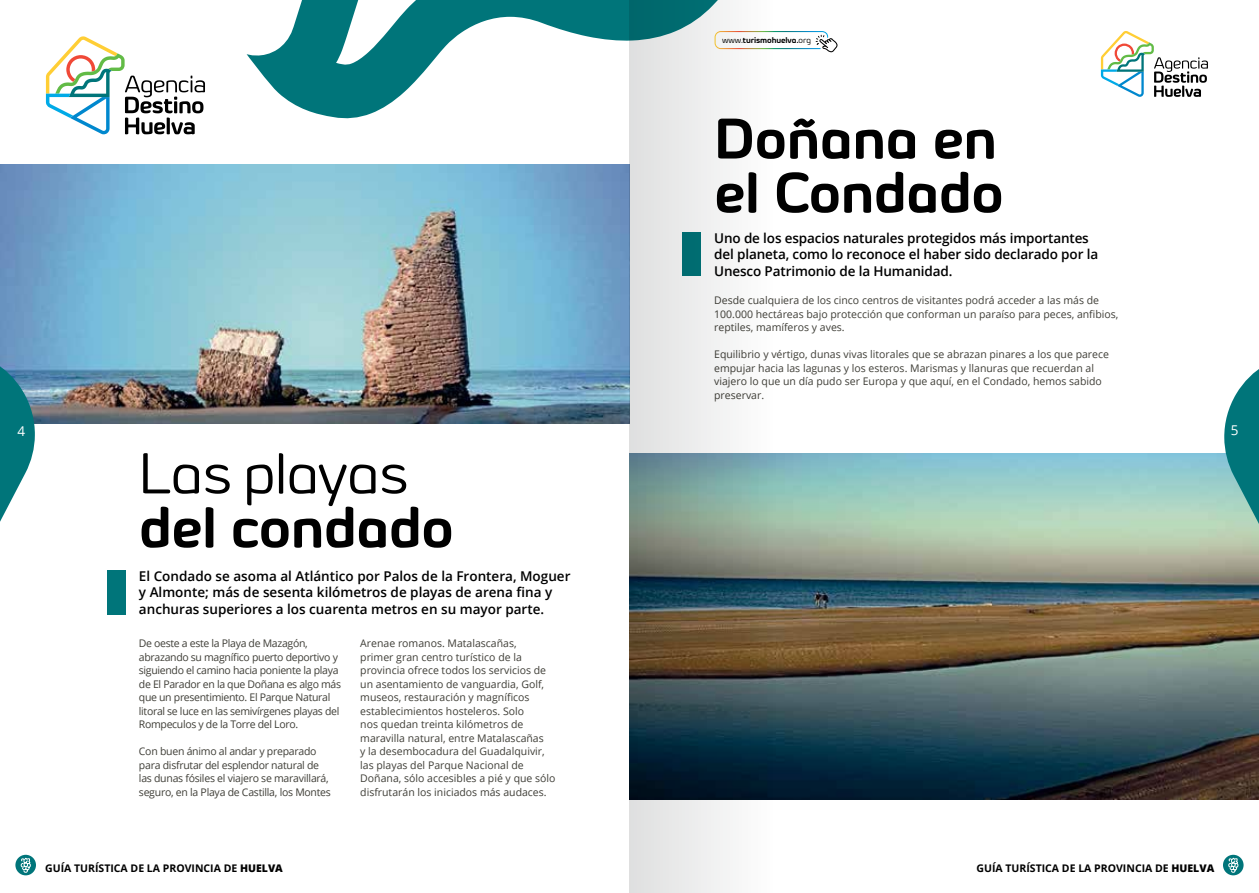
<style>
.page{position:relative;width:1259px;height:893px;background:#fff}
.page>*{position:absolute;margin:0;border:0;box-sizing:border-box;transform-origin:0 0}
.t1{font:700 57px/54px "Byom";letter-spacing:-.01em;color:#000}
.t2{font:57px "Byom";letter-spacing:-.01em;color:#000}
.t3{font:600 13.5px/16.5px "Open Sans";color:#000}
.t4{font:13.5px "Open Sans";color:#fff}
.t5{font:10.5px/13.5px "Open Sans";color:#3f3e37}
.t6{font:10.5px/13.5px "Open Sans";letter-spacing:-.03em;color:#3f3e37}
.t7{font:10.5px/13.5px "Open Sans";letter-spacing:-.025em;color:#3f3e37}
.t8{font:700 10.5px "Open Sans";color:#000}
.t9{font:700 8.4px "Byom";letter-spacing:-.01em;color:#000}
.s1{font-weight:400}
.s2{font-weight:800}
</style>
<div class="page">
<img style="left:0;top:165px;width:629px;height:258px">
<svg style="left:46px;top:36px;width:159px;height:98px"></svg>
<svg style="left:1101px;top:31px;width:107px;height:66px"></svg>
<svg style="left:247px;top:0;width:382px;height:119px"></svg>
<div style="left:15px;top:855px;width:21px;height:20px;background:#00757a;border-radius:50%"></div>
<svg style="left:20px;top:857px;width:11px;height:16px"></svg>
<div style="left:1223px;top:855px;width:20px;height:20px;background:#00757a;border-radius:50%"></div>
<svg style="left:1228px;top:857px;width:11px;height:16px"></svg>
<div style="left:107px;top:570px;width:19px;height:45px;background:#00757a"></div>
<img style="left:856px;top:453px;width:403px;height:346px">
<svg style="left:629px;top:0;width:227px;height:893px"></svg>
<svg style="left:0;top:345px;width:35px;height:177px"></svg>
<svg style="left:1224px;top:369px;width:35px;height:207px;background:#62a39d"></svg>
<p class="t9" style="left:722px;top:35px;width:91px"><span class="s1">www.</span>turismohuelva.<span class="s1">org</span></p>
<h1 class="t1" style="left:714px;top:112px;width:291px">Doñana en el Condado</h1>
<p class="t3" style="left:714px;top:229px;width:385px">Uno de los espacios naturales protegidos más importantes del planeta, como lo reconoce el haber sido declarado por la<br>Unesco Patrimonio de la Humanidad.</p>
<p class="t5" style="left:714px;top:293px;width:406px">Desde cualquiera de los cinco centros de visitantes podrá acceder a las más de<br>100.000 hectáreas bajo protección que conforman un paraíso para peces, anfibios, reptiles, mamíferos y aves.</p>
<p class="t5" style="left:714px;top:347px;width:396px">Equilibrio y vértigo, dunas vivas litorales que se abrazan pinares a los que parece empujar hacia las lagunas y los esteros. Marismas y llanuras que recuerdan al viajero lo que un día pudo ser Europa y que aquí, en el Condado, hemos sabido preservar.</p>
<p class="t4" style="left:18px;top:422px;width:9px">4</p>
<p class="t4" style="left:1230px;top:421px;width:9px">5</p>
<h1 class="t2" style="left:139px;top:440px;width:272px">Las playas</h1>
<h1 class="t1" style="left:139px;top:501px;width:316px">del condado</h1>
<p class="t3" style="left:139px;top:567px;width:433px">El Condado se asoma al Atlántico por Palos de la Frontera, Moguer y Almonte; más de sesenta kilómetros de playas de arena fina y anchuras superiores a los cuarenta metros en su mayor parte.</p>
<p class="t6" style="left:139px;top:636px;width:204px">De oeste a este la Playa de Mazagón, abrazando su magnífico puerto deportivo y siguiendo el camino hacia poniente la playa de El Parador en la que Doñana es algo más que un presentimiento. El Parque Natural litoral se luce en las semivírgenes playas del Rompeculos y de la Torre del Loro.</p>
<p class="t7" style="left:139px;top:744px;width:193px">Con buen ánimo al andar y preparado para disfrutar del esplendor natural de las dunas fósiles el viajero se maravillará, seguro, en la Playa de Castilla, los Montes</p>
<p class="t5" style="left:360px;top:636px;width:197px">Arenae romanos. Matalascañas,<br>primer gran centro turístico de la provincia ofrece todos los servicios de un asentamiento de vanguardia, Golf, museos, restauración y magníficos establecimientos hosteleros. Solo<br>nos quedan treinta kilómetros de maravilla natural, entre Matalascañas<br>y la desembocadura del Guadalquivir, las playas del Parque Nacional de Doñana, sólo accesibles a pié y que sólo disfrutarán los iniciados más audaces.</p>
<p class="t8" style="left:45px;top:861px;width:239px">GUÍA TURÍSTICA DE LA PROVINCIA DE <span class="s2">HUELVA</span></p>
<p class="t8" style="left:976px;top:861px;width:239px">GUÍA TURÍSTICA DE LA PROVINCIA DE <span class="s2">HUELVA</span></p>
</div>
